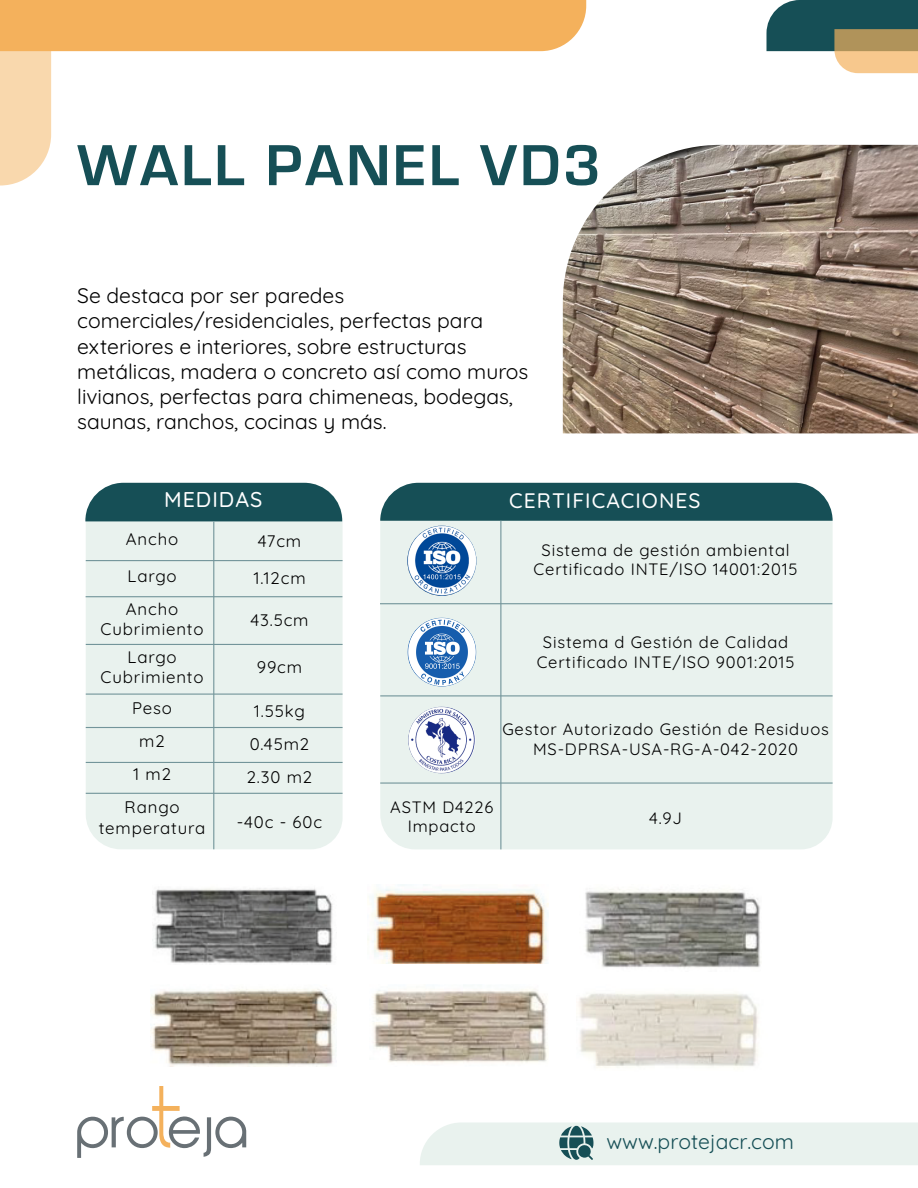
<style>
.page{position:relative;width:918px;height:1188px;background:#fff}
.page>*{position:absolute;margin:0;border:0;box-sizing:border-box;transform-origin:0 0}
.t1{font:700 60px "Eurostile";letter-spacing:.05em;color:#164f56}
.t2{font:300 21.3px "Quicksand";letter-spacing:.05em;color:#fff}
.t3{font:300 21px/25.2px "Quicksand";color:#000}
.t4{font:300 21px "Quicksand";color:#164f56}
.t5{font:300 21px "Quicksand";letter-spacing:.05em;color:#fff}
.t6{font:300 16.8px/33.2px "Quicksand";letter-spacing:.05em;color:#000;text-align:center}
.t7{font:300 16.5px/19.8px "Quicksand";letter-spacing:.05em;color:#000;text-align:center}
</style>
<div class="page">
<img style="left:563px;top:145px;width:355px;height:288px">
<svg style="left:0;top:0;width:586px;height:186px"></svg>
<svg style="left:766px;top:0;width:152px;height:73px"></svg>
<svg style="left:77px;top:1086px;width:169px;height:72px"></svg>
<img style="left:368px;top:885px;width:180px;height:79px">
<img style="left:373px;top:989px;width:175px;height:74px">
<img style="left:585px;top:888px;width:176px;height:80px">
<img style="left:578px;top:993px;width:180px;height:75px">
<img style="left:153px;top:888px;width:180px;height:77px">
<img style="left:150px;top:989px;width:186px;height:77px">
<div style="left:380px;top:521px;width:453px;height:328px;background:#e9f2ee"></div>
<div style="left:380px;top:483px;width:453px;height:38px;background:#164f56"></div>
<hr style="left:500px;top:521px;width:1px;height:328px;background:#73959a">
<hr style="left:380px;top:603px;width:452px;height:1px;background:#73959a">
<hr style="left:380px;top:695px;width:453px;height:1px;background:#73959a">
<hr style="left:380px;top:782px;width:453px;height:2px;background:#73959a">
<img style="left:407px;top:526px;width:69px;height:70px">
<img style="left:407px;top:618px;width:69px;height:69px;border-radius:34px">
<img style="left:408px;top:707px;width:68px;height:66px;border-radius:33px">
<div style="left:86px;top:517px;width:257px;height:332px;background:#e9f2ee"></div>
<div style="left:85px;top:483px;width:257px;height:38px;background:#164f56"></div>
<hr style="left:213px;top:521px;width:1px;height:328px;background:#73959a">
<hr style="left:86px;top:596px;width:256px;height:1px;background:#73959a">
<hr style="left:86px;top:560px;width:257px;height:1px;background:#73959a">
<hr style="left:86px;top:762px;width:257px;height:1px;background:#73959a">
<hr style="left:86px;top:644px;width:257px;height:1px;background:#73959a">
<hr style="left:86px;top:694px;width:257px;height:1px;background:#73959a">
<hr style="left:86px;top:727px;width:257px;height:1px;background:#73959a">
<hr style="left:86px;top:793px;width:257px;height:1px;background:#73959a">
<svg style="left:420px;top:1122px;width:498px;height:43px;background:#e2ede9"></svg>
<h1 class="t1" style="left:77px;top:133px;width:525px">WALL PANEL VD3</h1>
<p class="t3" style="left:77px;top:281px;width:453px">Se destaca por ser paredes comerciales/residenciales, perfectas para exteriores e interiores, sobre estructuras metálicas, madera o concreto así como muros livianos, perfectas para chimeneas, bodegas, saunas, ranchos, cocinas y más.</p>
<p class="t2" style="left:164px;top:483px;width:100px">MEDIDAS</p>
<p class="t6" style="left:126px;top:521px;width:54px">Ancho</p>
<p class="t6" style="left:258px;top:523px;width:45px">47cm</p>
<p class="t6" style="left:128px;top:558px;width:50px">Largo</p>
<p class="t6" style="left:101px;top:597px;width:105px;line-height:20.1px">Ancho<br>Cubrimiento</p>
<p class="t6" style="left:101px;top:645px;width:105px;line-height:20.1px">Largo<br>Cubrimiento</p>
<p class="t6" style="left:125px;top:690px;width:56px">Peso m2<br>1 m2<br>Rango</p>
<p class="t6" style="left:99px;top:809px;width:108px">temperatura</p>
<p class="t6" style="left:253px;top:560px;width:54px">1.12cm</p>
<p class="t6" style="left:250px;top:602px;width:60px">43.5cm</p>
<p class="t6" style="left:257px;top:649px;width:47px">99cm</p>
<p class="t6" style="left:247px;top:692px;width:67px">1.55kg<br>0.45m2<br>2.30 m2</p>
<p class="t6" style="left:237px;top:804px;width:87px">-40c - 60c</p>
<p class="t5" style="left:509px;top:484px;width:193px">CERTIFICACIONES</p>
<p class="t7" style="left:534px;top:538px;width:266px">Sistema de gestión ambiental<br>Certificado INTE/ISO 14001:2015</p>
<p class="t7" style="left:537px;top:631px;width:259px">Sistema d Gestión de Calidad<br>Certificado INTE/ISO 9001:2015</p>
<p class="t7" style="left:502px;top:718px;width:328px">Gestor Autorizado Gestión de Residuos<br>MS-DPRSA-USA-RG-A-042-2020</p>
<p class="t7" style="left:390px;top:795px;width:105px">ASTM D4226<br>Impacto</p>
<p class="t7" style="left:649px;top:807px;width:34px">4.9J</p>
<p class="t4" style="left:606px;top:1125px;width:189px">www.protejacr.com</p>
</div>
